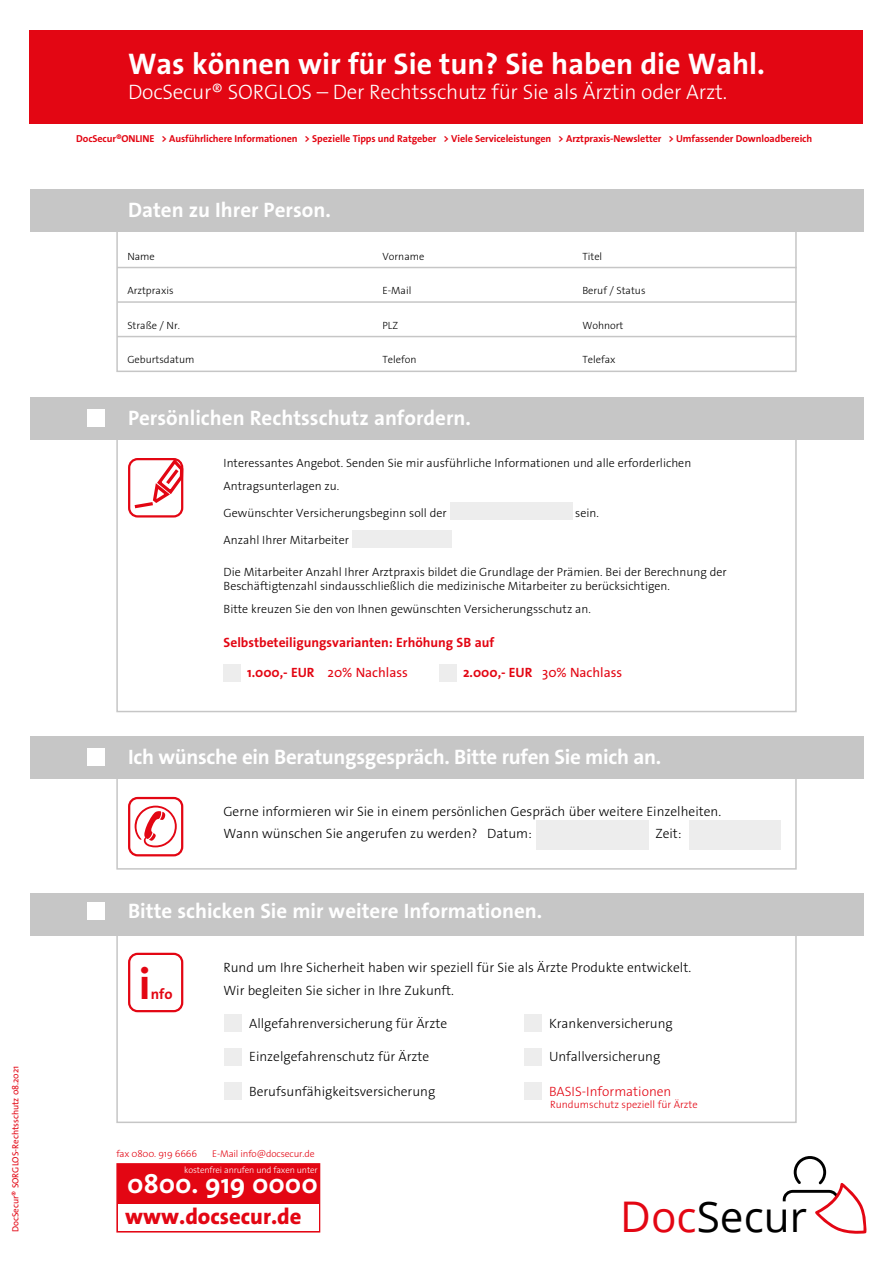
<style>
.page{position:relative;width:893px;height:1263px;background:#fff}
.page>*{position:absolute;margin:0;border:0;box-sizing:border-box;transform-origin:0 0}
.t1{font:700 44.55px "The Sans Os F";color:#e30613}
.t2{font:42.3px "Open Sans";color:#000}
.t3{font:700 30px "The Sans Os F";color:#fff}
.t4{font:700 27px "The Sans Os F";color:#fff}
.t5{font:800 22.5px "The Sans Os F";color:#e30613}
.t6{font:700 21px "The Sans Os F";color:#fff}
.t7{font:300 21px "The Sans Os F";letter-spacing:-.01em;color:#fff}
.t8{font:700 14.7px "The Sans Os F";color:#e30613}
.t9{font:300 13.5px/22.5px "The Sans Os F";color:#000}
.t10{font:13.5px "The Sans Os F";color:#e30613}
.t11{font:700 13.5px "The Sans Os F";color:#e30613}
.t12{font:300 13.5px "The Sans Os F";color:#e30613}
.t13{font:300 12px/22.5px "The Sans Os F";color:#000}
.t14{font:300 10.5px "The Sans Os F";color:#000}
.t15{font:300 10.5px "The Sans Os F";color:#e30613}
.t16{font:700 10.2px "The Sans Os F";letter-spacing:-.01em;color:#e30613}
.t17{font:300 9.75px "The Sans Os F";letter-spacing:-.015em;color:#e30613}
.t18{font:9px "The Sans Os F";color:#e30613}
.t19{font:300 9px "The Sans Os F";letter-spacing:-.015em;color:#fff}
.s1{font-weight:700}
.s2{color:#e30613}
</style>
<div class="page">
<div style="left:116px;top:422px;width:681px;height:290px;background:#fff;border:2px solid #c6c6c6"></div>
<div style="left:116px;top:199px;width:681px;height:173px;background:#fff;border:2px solid #c6c6c6"></div>
<div style="left:116px;top:902px;width:681px;height:221px;background:#fff;border:2px solid #c6c6c6"></div>
<div style="left:116px;top:741px;width:681px;height:129px;background:#fff;border:2px solid #c6c6c6"></div>
<div style="left:30px;top:30px;width:833px;height:93px;background:#e30613"></div>
<div style="left:30px;top:189px;width:833px;height:43px;background:#c6c6c6"></div>
<div style="left:30px;top:398px;width:833px;height:42px;background:#c6c6c6"></div>
<div style="left:30px;top:737px;width:833px;height:42px;background:#c6c6c6"></div>
<div style="left:30px;top:893px;width:833px;height:42px;background:#c6c6c6"></div>
<div style="left:116px;top:1163px;width:204px;height:69px;background:#e30613;border:2px solid #e30613"></div>
<div style="left:118px;top:1204px;width:200px;height:26px;background:#fff"></div>
<hr style="left:117px;top:267px;width:680px;height:1px;background:#c6c6c6">
<hr style="left:117px;top:301px;width:680px;height:2px;background:#c6c6c6">
<hr style="left:117px;top:336px;width:680px;height:1px;background:#c6c6c6">
<div style="left:536px;top:820px;width:113px;height:30px;background:#ededed"></div>
<div style="left:689px;top:820px;width:92px;height:30px;background:#ededed"></div>
<div style="left:88px;top:410px;width:17px;height:17px;background:#fff"></div>
<div style="left:88px;top:749px;width:17px;height:17px;background:#fff"></div>
<div style="left:88px;top:903px;width:17px;height:17px;background:#fff"></div>
<div style="left:128px;top:458px;width:55px;height:59px;border:2px solid #e30613;border-radius:9px"></div>
<svg style="left:131px;top:458px;width:53px;height:52px"></svg>
<div style="left:128px;top:797px;width:55px;height:59px;border:2px solid #e30613;border-radius:9px"></div>
<div style="left:128px;top:953px;width:55px;height:59px;border:2px solid #e30613;border-radius:9px"></div>
<div style="left:450px;top:503px;width:122px;height:17px;background:#ededed"></div>
<div style="left:352px;top:531px;width:99px;height:17px;background:#ededed"></div>
<div style="left:224px;top:1082px;width:17px;height:17px;background:#ededed"></div>
<div style="left:224px;top:1015px;width:17px;height:17px;background:#ededed"></div>
<div style="left:224px;top:1048px;width:17px;height:17px;background:#ededed"></div>
<div style="left:524px;top:1015px;width:17px;height:17px;background:#ededed"></div>
<div style="left:524px;top:1082px;width:17px;height:17px;background:#ededed"></div>
<div style="left:524px;top:1048px;width:17px;height:17px;background:#ededed"></div>
<svg style="left:783px;top:1156px;width:83px;height:78px"></svg>
<div style="left:224px;top:665px;width:17px;height:17px;background:#ededed"></div>
<div style="left:440px;top:665px;width:17px;height:17px;background:#ededed"></div>
<p class="t18" style="left:10px;top:1232px;width:168px;rotate:-90deg">DocSecur® SORGLOS-Rechtsschutz 08.2021</p>
<h3 class="t3" style="left:128px;top:44px;width:638px">Was können wir für Sie tun? Sie haben die Wahl.</h3>
<h3 class="t7" style="left:128px;top:78px;width:601px">DocSecur® SORGLOS – Der Rechtsschutz für Sie als Ärztin oder Arzt.</h3>
<p class="t16" style="left:76px;top:132px;width:737px">DocSecur®ONLINE &gt; Ausführlichere Informationen &gt; Spezielle Tipps und Ratgeber &gt; Viele Serviceleistungen &gt; Arztpraxis-Newsletter &gt; Umfassender Downloadbereich</p>
<h3 class="t6" style="left:128px;top:197px;width:204px">Daten zu Ihrer Person.</h3>
<p class="t14" style="left:127px;top:250px;width:29px">Name</p>
<p class="t14" style="left:382px;top:250px;width:43px">Vorname</p>
<p class="t14" style="left:582px;top:250px;width:21px">Titel</p>
<p class="t14" style="left:127px;top:284px;width:48px">Arztpraxis</p>
<p class="t14" style="left:382px;top:284px;width:30px">E-Mail</p>
<p class="t14" style="left:582px;top:284px;width:65px">Beruf / Status</p>
<p class="t14" style="left:127px;top:319px;width:54px">Straße / Nr.</p>
<p class="t14" style="left:382px;top:319px;width:17px">PLZ</p>
<p class="t14" style="left:582px;top:319px;width:43px">Wohnort</p>
<p class="t14" style="left:127px;top:353px;width:69px">Geburtsdatum</p>
<p class="t14" style="left:382px;top:353px;width:36px">Telefon</p>
<p class="t14" style="left:582px;top:353px;width:35px">Telefax</p>
<h3 class="t6" style="left:128px;top:405px;width:344px">Persönlichen Rechtsschutz anfordern.</h3>
<p class="t13" style="left:224px;top:452px;width:469px">Interessantes Angebot. Senden Sie mir ausführliche Informationen und alle erforderlichen<br>Antragsunterlagen zu.</p>
<p class="t13" style="left:224px;top:501px;width:225px">Gewünschter Versicherungsbeginn soll der</p>
<p class="t13" style="left:575px;top:501px;width:25px">sein.</p>
<p class="t13" style="left:224px;top:528px;width:127px">Anzahl Ihrer Mitarbeiter</p>
<p class="t13" style="left:224px;top:565px;width:505px;line-height:14.4px">Die Mitarbeiter Anzahl Ihrer Arztpraxis bildet die Grundlage der Prämien. Bei der Berechnung der<br>Beschäftigtenzahl sindausschließlich die medizinische Mitarbeiter zu berücksichtigen.</p>
<p class="t13" style="left:224px;top:598px;width:369px">Bitte kreuzen Sie den von Ihnen gewünschten Versicherungsschutz an.</p>
<p class="t11" style="left:224px;top:634px;width:272px">Selbstbeteiligungsvarianten: Erhöhung SB auf</p>
<p class="t10" style="left:247px;top:664px;width:162px"><span class="s1">1.000,- EUR</span> 20% Nachlass</p>
<p class="t10" style="left:463px;top:664px;width:161px"><span class="s1">2.000,- EUR</span> 30% Nachlass</p>
<h3 class="t6" style="left:128px;top:743px;width:535px">Ich wünsche ein Beratungsgespräch. Bitte rufen Sie mich an.</h3>
<p class="t9" style="left:223px;top:800px;width:499px">Gerne informieren wir Sie in einem persönlichen Gespräch über weitere Einzelheiten.<br>Wann wünschen Sie angerufen zu werden? Datum:</p>
<p class="t9" style="left:655px;top:822px;width:28px">Zeit:</p>
<h3 class="t6" style="left:128px;top:898px;width:416px">Bitte schicken Sie mir weitere Informationen.</h3>
<h1 class="t1" style="left:139px;top:955px;width:13px">i</h1>
<p class="t8" style="left:151px;top:984px;width:23px">nfo</p>
<p class="t9" style="left:223px;top:956px;width:469px">Rund um Ihre Sicherheit haben wir speziell für Sie als Ärzte Produkte entwickelt.<br>Wir begleiten Sie sicher in Ihre Zukunft.</p>
<p class="t9" style="left:249px;top:1012px;width:199px">Allgefahrenversicherung für Ärzte</p>
<p class="t9" style="left:249px;top:1045px;width:182px">Einzelgefahrenschutz für Ärzte</p>
<p class="t9" style="left:249px;top:1080px;width:188px">Berufsunfähigkeitsversicherung</p>
<p class="t9" style="left:549px;top:1012px;width:125px">Krankenversicherung</p>
<p class="t9" style="left:549px;top:1045px;width:113px">Unfallversicherung</p>
<p class="t12" style="left:549px;top:1082px;width:124px">BASIS-Informationen</p>
<p class="t15" style="left:550px;top:1098px;width:149px">Rundumschutz speziell für Ärzte</p>
<p class="t17" style="left:116px;top:1148px;width:82px">fax 0800. 919 6666</p>
<p class="t17" style="left:212px;top:1148px;width:104px">E-Mail info@docsecur.de</p>
<p class="t19" style="left:184px;top:1164px;width:135px">kostenfrei anrufen und faxen unter</p>
<h3 class="t4" style="left:127px;top:1167px;width:192px">0800. 919 0000</h3>
<h3 class="t5" style="left:125px;top:1202px;width:178px">www.docsecur.de</h3>
<h2 class="t2" style="left:620px;top:1188px;width:188px"><span class="s2">Doc</span>Secur</h2>
</div>
